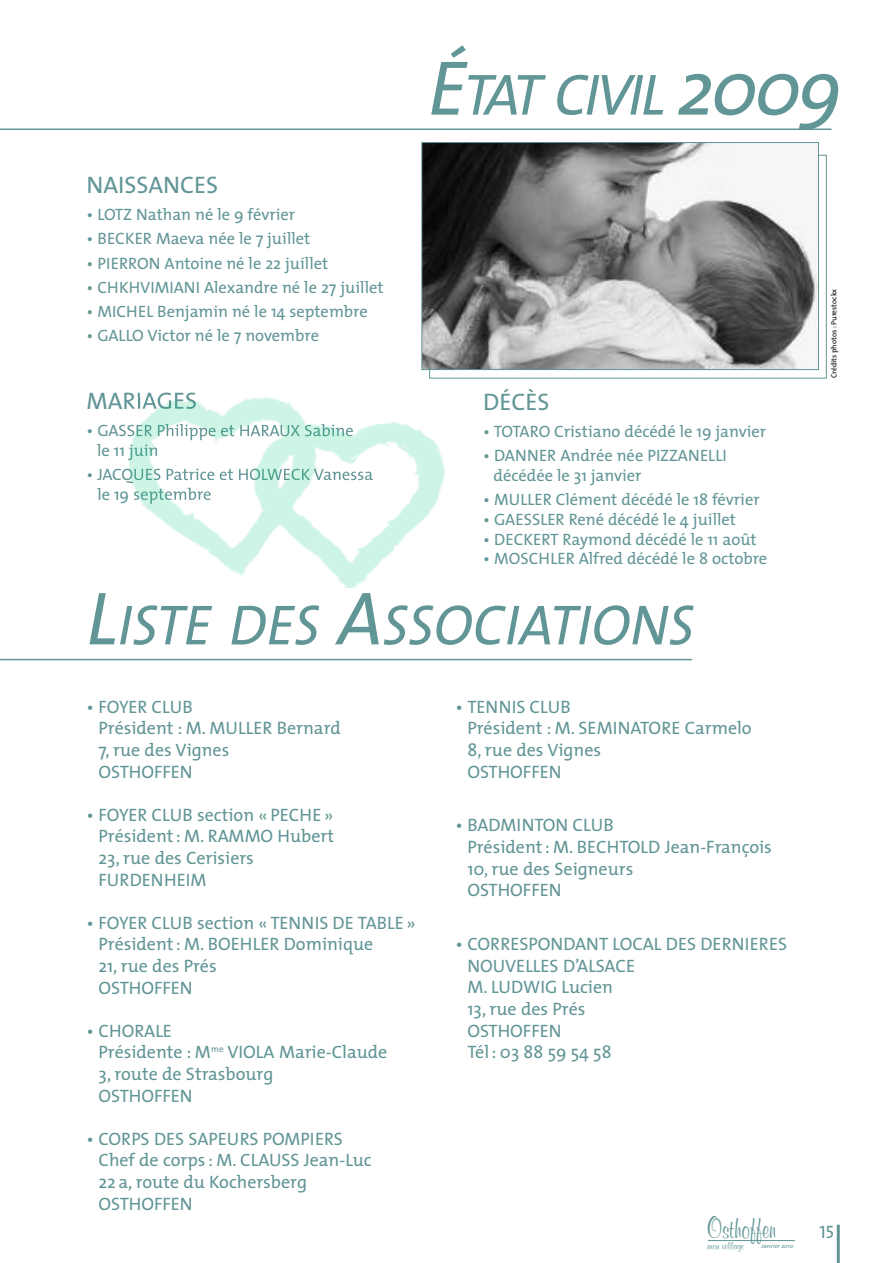
<style>
.page{position:relative;width:893px;height:1263px;background:#fff}
.page>*{position:absolute;margin:0;border:0;box-sizing:border-box;transform-origin:0 0}
.t1{font:italic 58.5px "The Mix";letter-spacing:-.055em;color:#629596}
.t2{font:italic 56.85px "The Mix";color:#629596}
.t3{font:700 28.5px "Murray Hill BT";color:#629596;scale:.81 1}
.t4{font:24px "The Mix";color:#629596}
.t5{font:18px/21.6px "The Mix";color:#629596}
.t6{font:18px "The Mix Caps";color:#629596}
.t7{font:16.5px/19.8px "The Mix";color:#629596}
.t8{font:700 10.5px "Murray Hill BT";color:#629596}
.t9{font:7.5px "The Mix";color:#000}
.t10{font:italic 6px "The Mix";color:#629596}
.s1{font-size:78px}
.s2{font-size:75.9px}
</style>
<div class="page">
<hr style="left:837px;top:1225px;width:3px;height:38px;background:#629596">
<hr style="left:0;top:659px;width:692px;height:1px;background:#629596">
<hr style="left:708px;top:1240px;width:87px;height:1px;background:#629596">
<hr style="left:0;top:129px;width:831px;height:1px;background:#629596">
<img style="left:423px;top:144px;width:394px;height:224px">
<div style="left:421px;top:142px;width:398px;height:228px;border:1px solid #629596"></div>
<img style="left:129px;top:397px;width:316px;height:190px">
<img style="left:129px;top:397px;width:67px;height:12px">
<img style="left:129px;top:424px;width:99px;height:16px">
<img style="left:129px;top:444px;width:28px;height:16px">
<img style="left:129px;top:468px;width:98px;height:15px">
<img style="left:133px;top:488px;width:78px;height:16px">
<h3 class="t4" style="left:86px;top:177px;width:133px">NAISSANCES</h3>
<p class="t7" style="left:86px;top:207px;width:210px">• LOTZ Nathan né le 9 février</p>
<p class="t7" style="left:86px;top:231px;width:225px">• BECKER Maeva née le 7 juillet</p>
<p class="t7" style="left:86px;top:255px;width:243px">• PIERRON Antoine né le 22 juillet</p>
<p class="t7" style="left:86px;top:279px;width:299px">• CHKHVIMIANI Alexandre né le 27 juillet</p>
<p class="t7" style="left:86px;top:303px;width:283px">• MICHEL Benjamin né le 14 septembre</p>
<p class="t7" style="left:86px;top:327px;width:234px">• GALLO Victor né le 7 novembre</p>
<h3 class="t4" style="left:86px;top:392px;width:112px">MARIAGES</h3>
<p class="t7" style="left:97px;top:442px;width:63px">le 11 juin</p>
<h1 class="t1" style="left:428px;top:75px;width:416px"><span class="s1">É</span>TAT CIVIL <span class="s1">2009</span></h1>
<h3 class="t4" style="left:483px;top:393px;width:68px">DÉCÈS</h3>
<p class="t7" style="left:483px;top:424px;width:284px">• TOTARO Cristiano décédé le 19 janvier</p>
<p class="t7" style="left:493px;top:448px;width:235px;text-indent:-10px">• DANNER Andrée née PIZZANELLI décédée le 31 janvier</p>
<p class="t7" style="left:483px;top:492px;width:278px">• MULLER Clément décédé le 18 février</p>
<p class="t7" style="left:483px;top:511px;width:254px">• GAESSLER René décédé le 4 juillet</p>
<p class="t7" style="left:483px;top:531px;width:275px">• DECKERT Raymond décédé le 11 août</p>
<p class="t7" style="left:483px;top:551px;width:285px">• MOSCHLER Alfred décédé le 8 octobre</p>
<p class="t9" style="left:831px;top:378px;width:91px;rotate:-90deg">Crédits photos : Purestockx</p>
<h2 class="t2" style="left:87px;top:606px;width:609px"><span class="s2">L</span>ISTE DES <span class="s2">A</span>SSOCIATIONS</h2>
<p class="t5" style="left:99px;top:698px;width:244px;text-indent:-12px">• FOYER CLUB<br>Président : M. MULLER Bernard<br>7, rue des Vignes<br>OSTHOFFEN</p>
<p class="t5" style="left:99px;top:806px;width:237px;text-indent:-12px">• FOYER CLUB section « PECHE »<br>Président: M. RAMMO Hubert<br>23, rue des Cerisiers<br>FURDENHEIM</p>
<p class="t5" style="left:99px;top:914px;width:319px;text-indent:-12px">• FOYER CLUB section « TENNIS DE TABLE »<br>Président: M. BOEHLER Dominique<br>21, rue des Prés<br>OSTHOFFEN</p>
<p class="t5" style="left:99px;top:1022px;width:290px;text-indent:-12px">• CHORALE<br>Présidente : M<sup>me</sup> VIOLA Marie-Claude<br>3, route de Strasbourg<br>OSTHOFFEN</p>
<p class="t5" style="left:99px;top:1130px;width:275px;text-indent:-12px">• CORPS DES SAPEURS POMPIERS<br>Chef de corps : M. CLAUSS Jean-Luc<br>22 a, route du Kochersberg<br>OSTHOFFEN</p>
<p class="t5" style="left:467px;top:698px;width:286px;text-indent:-12px">• TENNIS CLUB<br>Président : M. SEMINATORE Carmelo<br>8, rue des Vignes<br>OSTHOFFEN</p>
<p class="t5" style="left:467px;top:817px;width:306px;text-indent:-12px">• BADMINTON CLUB<br>Président: M. BECHTOLD Jean-François<br>10, rue des Seigneurs<br>OSTHOFFEN</p>
<p class="t5" style="left:467px;top:935px;width:321px;text-indent:-12px">• CORRESPONDANT LOCAL DES DERNIERES<br>NOUVELLES D’ALSACE<br>M. LUDWIG Lucien<br>13, rue des Prés<br>OSTHOFFEN<br>Tél : 03 88 59 54 58</p>
<h3 class="t3" style="left:707px;top:1210px;width:87px">Osthoffen</h3>
<p class="t8" style="left:707px;top:1239px;width:38px">mon village</p>
<p class="t10" style="left:761px;top:1244px;width:33px">Janvier 2010</p>
<p class="t6" style="left:820px;top:1226px;width:16px">15</p>
</div>
